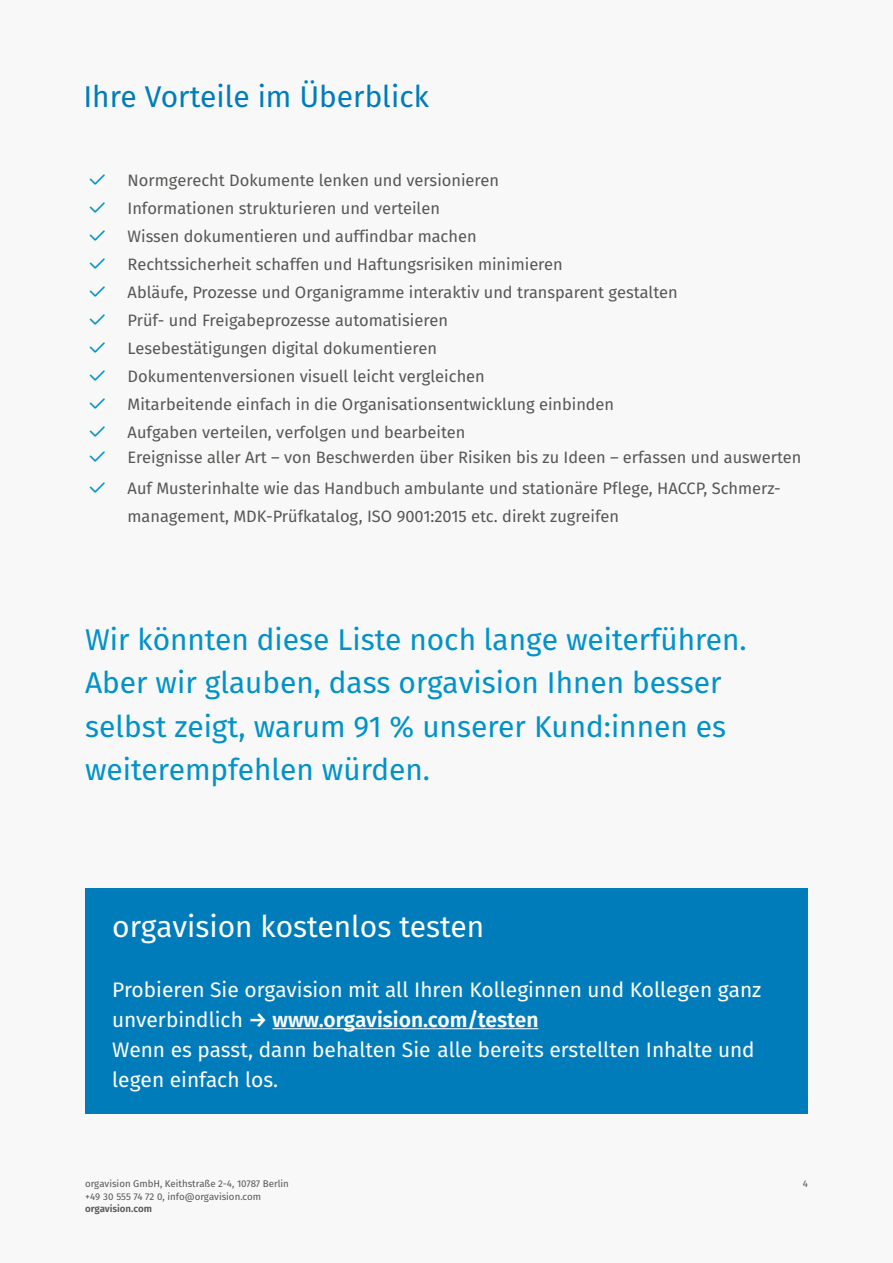
<style>
.page{position:relative;width:893px;height:1263px;background:#f8f8f8}
.page>*{position:absolute;margin:0;border:0;box-sizing:border-box;transform-origin:0 0}
.t1{font:30px/43.5px "Fira Sans";color:#0092c9}
.t2{font:30px "Fira Sans";color:#fff}
.t3{font:30px "Fira Sans";color:#007cbb}
.t4{font:21px/30px "Fira Sans";color:#fff}
.t5{font:16.5px/28px "Fira Sans";color:#575756}
.t6{font:9.75px/12.8px "Fira Sans";color:#575756}
.t7{font:600 9.75px "Fira Sans";color:#575756}
.s1{font-weight:600}
</style>
<div class="page">
<div style="left:85px;top:889px;width:723px;height:225px;background:#007cbb"></div>
<hr style="left:272px;top:1028px;width:266px;height:1px;background:#fff">
<h1 class="t3" style="left:83px;top:73px;width:347px">Ihre Vorteile im Überblick</h1>
<p class="t5" style="left:128px;top:165px;width:552px">Normgerecht Dokumente lenken und versionieren<br>Informationen strukturieren und verteilen<br>Wissen dokumentieren und auffindbar machen<br>Rechtssicherheit schaffen und Haftungsrisiken minimieren<br>Abläufe, Prozesse und Organigramme interaktiv und transparent gestalten Prüf- und Freigabeprozesse automatisieren<br>Lesebestätigungen digital dokumentieren<br>Dokumentenversionen visuell leicht vergleichen<br>Mitarbeitende einfach in die Organisationsentwicklung einbinden Aufgaben verteilen, verfolgen und bearbeiten</p>
<p class="t5" style="left:128px;top:441px;width:675px;line-height:31px">Ereignisse aller Art – von Beschwerden über Risiken bis zu Ideen – erfassen und auswerten<br>Auf Musterinhalte wie das Handbuch ambulante und stationäre Pflege, HACCP, Schmerz-</p>
<p class="t5" style="left:128px;top:502px;width:493px">management, MDK-Prüfkatalog, ISO 9001:2015 etc. direkt zugreifen</p>
<h1 class="t1" style="left:85px;top:617px;width:663px">Wir könnten diese Liste noch lange weiterführen.<br>Aber wir glauben, dass orgavision Ihnen besser selbst zeigt, warum 91 % unserer Kund:innen es weiterempfehlen würden.</h1>
<h1 class="t2" style="left:112px;top:903px;width:373px">orgavision kostenlos testen</h1>
<p class="t4" style="left:112px;top:974px;width:650px">Probieren Sie orgavision mit all Ihren Kolleginnen und Kollegen ganz unverbindlich <span class="s1">→ www.orgavision.com/testen<br></span>Wenn es passt, dann behalten Sie alle bereits erstellten Inhalte und legen einfach los.</p>
<p class="t6" style="left:85px;top:1177px;width:205px">orgavision GmbH, Keithstraße 2-4, 10787 Berlin +49 30 555 74 72 0, info@orgavision.com</p>
<p class="t7" style="left:85px;top:1201px;width:68px">orgavision.com</p>
<p class="t6" style="left:803px;top:1177px;width:7px">4</p>
</div>
